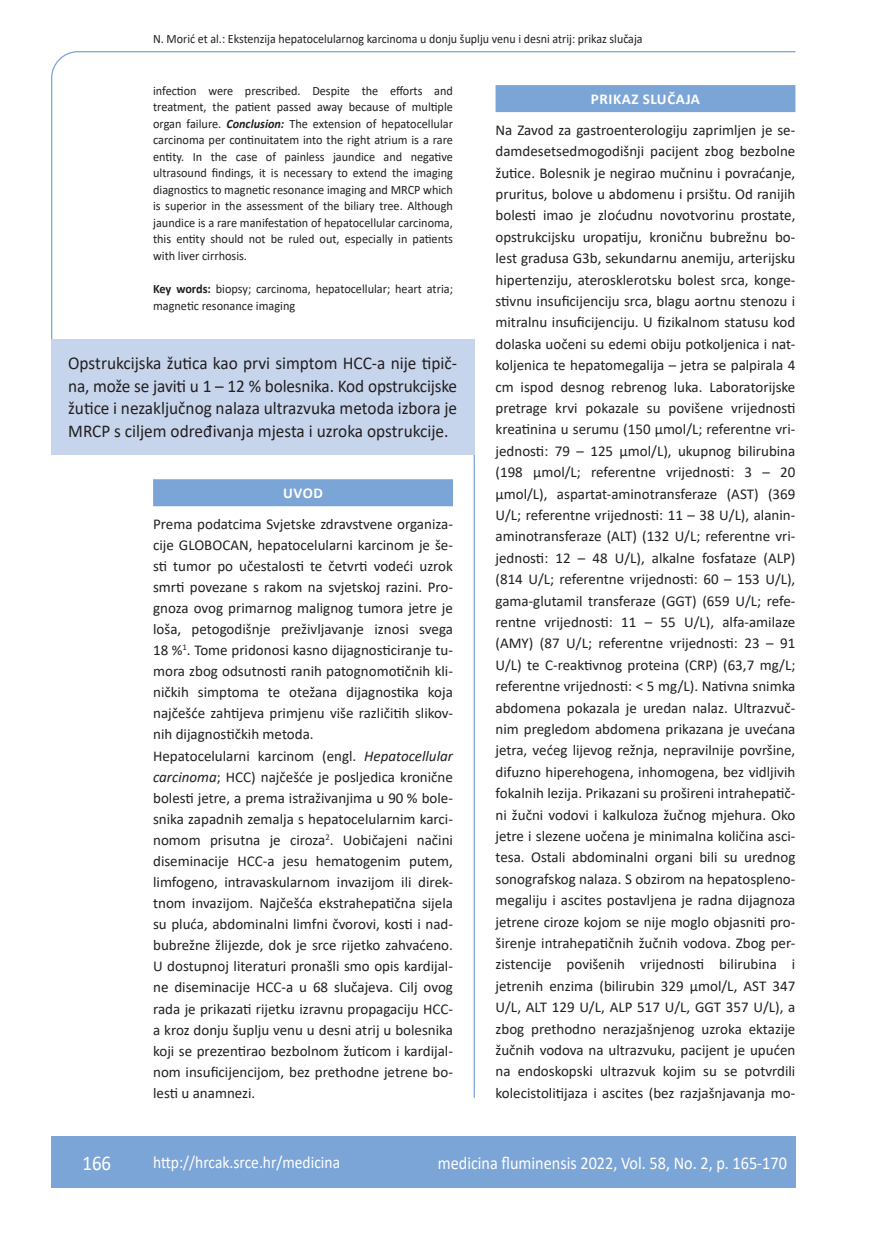
<style>
.page{position:relative;width:872px;height:1234px;background:#fff}
.page>*{position:absolute;margin:0;border:0;box-sizing:border-box;transform-origin:0 0}
.t1{font:21px "Calibri";color:#fff;scale:.9 1}
.anterfile{font:18px/22.5px "Calibri";color:#231f20;text-align:justify;scale:.96 1}
.t2{font:18px "Calibri";color:#fff;scale:.9 1}
.t3{font:17.25px "Calibri";color:#fff;scale:.9 1}
.osnovni_tekst{font:15px/21.5px "Calibri";color:#231f20;text-align:justify}
.naslov_ruler{font:700 15px "Calibri";letter-spacing:.04em;color:#fff}
.summary{font:12.75px/16.5px "Calibri";color:#231f20;text-align:justify;scale:.96 1}
.glava{font:12.75px "Calibri";color:#231f20;scale:.94 1}
.key_words{font:12.75px/16.5px "Calibri";color:#231f20;scale:.96 1}
.s1{font-weight:700;font-style:italic}
.s2{font-weight:700}
.s3{font-style:italic}
</style>
<div class="page">
<svg style="left:51px;top:51px;width:745px;height:290px"></svg>
<hr style="left:473px;top:454px;width:2px;height:643px;background:#7ca5d7">
<div style="left:51px;top:1135px;width:744px;height:51px;background:#7ca5d7"></div>
<div style="left:495px;top:85px;width:300px;height:27px;background:#7ca5d7"></div>
<div style="left:51px;top:339px;width:423px;height:115px;background:#c6d5ec"></div>
<div style="left:153px;top:479px;width:300px;height:27px;background:#7ca5d7"></div>
<p class="glava" style="left:153px;top:29px;width:522px">N. Morić et al.: Ekstenzija hepatocelularnog karcinoma u donju šuplju venu i desni atrij: prikaz slučaja</p>
<p class="summary" style="left:153px;top:82px;width:314px">infection were prescribed. Despite the efforts and treatment, the patient passed away because of multiple organ failure. <span class="s1">Conclusion:</span> The extension of hepatocellular carcinoma per continuitatem into the right atrium is a rare entity. In the case of painless jaundice and negative ultrasound findings, it is necessary to extend the imaging diagnostics to magnetic resonance imaging and MRCP which is superior in the assessment of the biliary tree. Although jaundice is a rare manifestation of hepatocellular carcinoma, this entity should not be ruled out, especially in patients with liver cirrhosis.</p>
<p class="key_words" style="left:153px;top:280px;width:314px"><span class="s2">Key words:</span> biopsy; carcinoma, hepatocellular; heart atria; magnetic resonance imaging</p>
<p class="anterfile" style="left:68px;top:352px;width:407px">Opstrukcijska žutica kao prvi simptom HCC-a nije tipič&shy;na, može se javiti u 1 – 12 % bolesnika. Kod opstrukcijske žutice i nezaključnog nalaza ultrazvuka metoda izbora je MRCP s ciljem određivanja mjesta i uzroka opstrukcije.</p>
<p class="naslov_ruler" style="left:283px;top:482px;width:41px">UVOD</p>
<p class="osnovni_tekst" style="left:153px;top:512px;width:301px;line-height:21px">Prema podatcima Svjetske zdravstvene organiza&shy;cije GLOBOCAN, hepatocelularni karcinom je še&shy;sti tumor po učestalosti te četvrti vodeći uzrok smrti povezane s rakom na svjetskoj razini. Pro&shy;gnoza ovog primarnog malignog tumora jetre je loša, petogodišnje preživljavanje iznosi svega 18 %<sup>1</sup>. Tome pridonosi kasno dijagnosticiranje tu&shy;mora zbog odsutnosti ranih patognomotičnih kli&shy;ničkih simptoma te otežana dijagnostika koja najčešće zahtijeva primjenu više različitih slikov&shy;nih dijagnostičkih metoda.</p>
<p class="osnovni_tekst" style="left:153px;top:744px;width:301px;line-height:21px">Hepatocelularni karcinom (engl. <span class="s3">Hepatocellular carcinoma</span>; HCC) najčešće je posljedica kronične bolesti jetre, a prema istraživanjima u 90 % bole&shy;snika zapadnih zemalja s hepatocelularnim karci&shy;nomom prisutna je ciroza<sup>2</sup>. Uobičajeni načini diseminacije HCC-a jesu hematogenim putem, limfogeno, intravaskularnom invazijom ili direk&shy;tnom invazijom. Najčešća ekstrahepatična sijela su pluća, abdominalni limfni čvorovi, kosti i nad&shy;bubrežne žlijezde, dok je srce rijetko zahvaćeno.<br>U dostupnoj literaturi pronašli smo opis kardijal&shy;ne diseminacije HCC-a u 68 slučajeva. Cilj ovog rada je prikazati rijetku izravnu propagaciju HCC&shy;a kroz donju šuplju venu u desni atrij u bolesnika koji se prezentirao bezbolnom žuticom i kardijal&shy;nom insuficijencijom, bez prethodne jetrene bo&shy;lesti u anamnezi.</p>
<p class="naslov_ruler" style="left:591px;top:88px;width:111px">PRIKAZ SLUČAJA</p>
<p class="osnovni_tekst" style="left:495px;top:119px;width:301px">Na Zavod za gastroenterologiju zaprimljen je se&shy;damdesetsedmogodišnji pacijent zbog bezbolne žutice. Bolesnik je negirao mučninu i povraćanje, pruritus, bolove u abdomenu i prsištu. Od ranijih bolesti imao je zloćudnu novotvorinu prostate, opstrukcijsku uropatiju, kroničnu bubrežnu bo&shy;lest gradusa G3b, sekundarnu anemiju, arterijsku hipertenziju, aterosklerotsku bolest srca, konge&shy;stivnu insuficijenciju srca, blagu aortnu stenozu i mitralnu insuficijenciju. U fizikalnom statusu kod dolaska uočeni su edemi obiju potkoljenica i nat&shy;koljenica te hepatomegalija – jetra se palpirala 4 cm ispod desnog rebrenog luka. Laboratorijske pretrage krvi pokazale su povišene vrijednosti kreatinina u serumu (150 µmol/L; referentne vri&shy;jednosti: 79 – 125 µmol/L), ukupnog bilirubina (198 µmol/L; referentne vrijednosti: 3 – 20 µmol/L), aspartat-aminotransferaze (AST) (369<br>U/L; referentne vrijednosti: 11 – 38 U/L), alanin&shy;aminotransferaze (ALT) (132 U/L; referentne vri&shy;jednosti: 12 – 48 U/L), alkalne fosfataze (ALP) (814 U/L; referentne vrijednosti: 60 – 153 U/L), gama-glutamil transferaze (GGT) (659 U/L; refe&shy;rentne vrijednosti: 11 – 55 U/L), alfa-amilaze (AMY) (87 U/L; referentne vrijednosti: 23 – 91<br>U/L) te C-reaktivnog proteina (CRP) (63,7 mg/L; referentne vrijednosti: &lt; 5 mg/L). Nativna snimka abdomena pokazala je uredan nalaz. Ultrazvuč&shy;nim pregledom abdomena prikazana je uvećana jetra, većeg lijevog režnja, nepravilnije površine, difuzno hiperehogena, inhomogena, bez vidljivih fokalnih lezija. Prikazani su prošireni intrahepatič&shy;ni žučni vodovi i kalkuloza žučnog mjehura. Oko jetre i slezene uočena je minimalna količina asci&shy;tesa. Ostali abdominalni organi bili su urednog sonografskog nalaza. S obzirom na hepatospleno&shy;megaliju i ascites postavljena je radna dijagnoza jetrene ciroze kojom se nije moglo objasniti pro&shy;širenje intrahepatičnih žučnih vodova. Zbog per&shy;zistencije povišenih vrijednosti bilirubina i jetrenih enzima (bilirubin 329 µmol/L, AST 347<br>U/L, ALT 129 U/L, ALP 517 U/L, GGT 357 U/L), a zbog prethodno nerazjašnjenog uzroka ektazije žučnih vodova na ultrazvuku, pacijent je upućen na endoskopski ultrazvuk kojim su se potvrdili kolecistolitijaza i ascites (bez razjašnjavanja mo-</p>
<p class="t1" style="left:82px;top:1147px;width:33px">166</p>
<p class="t3" style="left:153px;top:1149px;width:209px">http://hrcak.srce.hr/medicina</p>
<p class="t2" style="left:438px;top:1149px;width:389px">medicina fluminensis 2022, Vol. 58, No. 2, p. 165-170</p>
</div>
